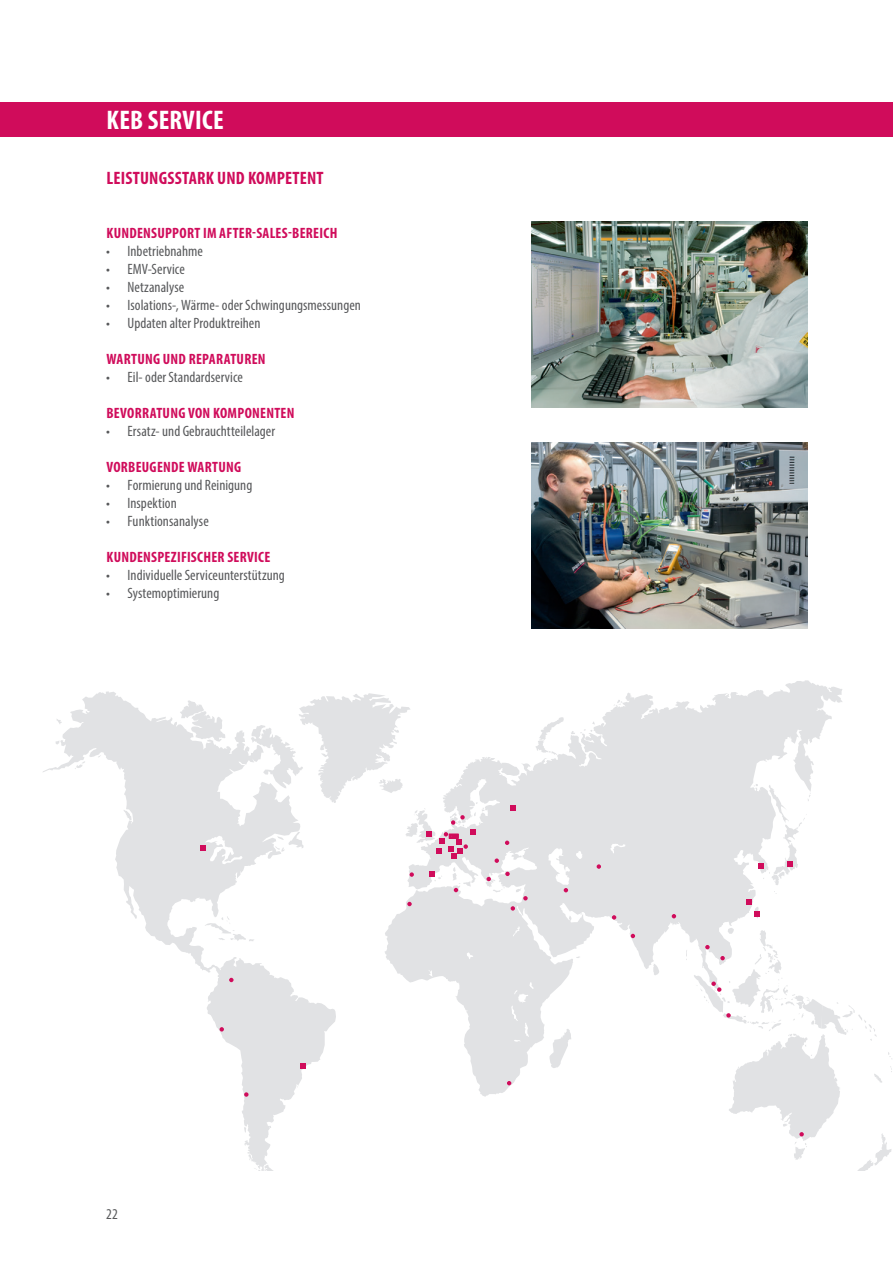
<style>
.page{position:relative;width:893px;height:1263px;background:#fff}
.page>*{position:absolute;margin:0;border:0;box-sizing:border-box;transform-origin:0 0}
.t1{font:700 condensed 27px "Myriad Pro";letter-spacing:.01em;color:#fff}
.t2{font:700 condensed 18px "Myriad Pro";letter-spacing:.01em;color:#d00c5b}
.t3{font:condensed 15px "Myriad Pro";letter-spacing:.005em;color:#57585a}
.t4{font:700 condensed 15px "Myriad Pro";letter-spacing:.02em;color:#d00c5b}
</style>
<div class="page">
<svg style="left:43px;top:691px;width:293px;height:479px"></svg>
<svg style="left:385px;top:680px;width:457px;height:417px;fill:#e1e2e4"></svg>
<svg style="left:549px;top:1029px;width:22px;height:39px"></svg>
<svg style="left:653px;top:963px;width:6px;height:12px"></svg>
<svg style="left:429px;top:970px;width:4px;height:7px"></svg>
<svg style="left:467px;top:952px;width:6px;height:7px"></svg>
<svg style="left:513px;top:926px;width:7px;height:10px"></svg>
<svg style="left:511px;top:982px;width:23px;height:60px"></svg>
<svg style="left:576px;top:851px;width:7px;height:8px"></svg>
<svg style="left:610px;top:844px;width:15px;height:9px"></svg>
<svg style="left:505px;top:840px;width:4px;height:5px"></svg>
<svg style="left:516px;top:888px;width:12px;height:12px"></svg>
<svg style="left:548px;top:848px;width:22px;height:44px"></svg>
<svg style="left:597px;top:864px;width:4px;height:5px"></svg>
<svg style="left:672px;top:914px;width:4px;height:4px"></svg>
<svg style="left:612px;top:915px;width:4px;height:5px"></svg>
<svg style="left:631px;top:934px;width:4px;height:4px"></svg>
<svg style="left:507px;top:1081px;width:4px;height:4px"></svg>
<svg style="left:229px;top:978px;width:5px;height:4px"></svg>
<svg style="left:220px;top:1027px;width:4px;height:4px"></svg>
<svg style="left:244px;top:1092px;width:5px;height:5px"></svg>
<svg style="left:511px;top:906px;width:4px;height:5px"></svg>
<svg style="left:495px;top:858px;width:4px;height:5px"></svg>
<svg style="left:407px;top:902px;width:5px;height:4px"></svg>
<svg style="left:453px;top:867px;width:18px;height:25px"></svg>
<svg style="left:409px;top:872px;width:5px;height:5px"></svg>
<svg style="left:694px;top:928px;width:198px;height:242px"></svg>
<svg style="left:486px;top:872px;width:24px;height:20px"></svg>
<svg style="left:429px;top:871px;width:13px;height:10px"></svg>
<svg style="left:300px;top:1063px;width:6px;height:5px"></svg>
<svg style="left:200px;top:836px;width:42px;height:28px"></svg>
<svg style="left:753px;top:784px;width:58px;height:101px"></svg>
<svg style="left:746px;top:899px;width:13px;height:19px"></svg>
<svg style="left:510px;top:805px;width:6px;height:6px"></svg>
<svg style="left:251px;top:693px;width:233px;height:166px"></svg>
<div style="left:0;top:102px;width:893px;height:34px;background:#d00c5b"></div>
<img style="left:531px;top:442px;width:277px;height:187px">
<img style="left:531px;top:221px;width:277px;height:187px">
<h1 class="t1" style="left:107px;top:103px;width:119px">KEB SERVICE</h1>
<p class="t2" style="left:106px;top:166px;width:219px">LEISTUNGSSTARK UND KOMPETENT</p>
<p class="t4" style="left:106px;top:223px;width:232px">KUNDENSUPPORT IM AFTER-SALES-BEREICH</p>
<p class="t3" style="left:106px;top:242px;width:98px">• Inbetriebnahme</p>
<p class="t3" style="left:106px;top:260px;width:80px">• EMV-Service</p>
<p class="t3" style="left:106px;top:278px;width:80px">• Netzanalyse</p>
<p class="t3" style="left:106px;top:296px;width:256px">• Isolations-, Wärme- oder Schwingungsmessungen</p>
<p class="t3" style="left:106px;top:314px;width:156px">• Updaten alter Produktreihen</p>
<p class="t4" style="left:106px;top:349px;width:161px">WARTUNG UND REPARATUREN</p>
<p class="t3" style="left:106px;top:368px;width:138px">• Eil- oder Standardservice</p>
<p class="t4" style="left:106px;top:403px;width:190px">BEVORRATUNG VON KOMPONENTEN</p>
<p class="t3" style="left:106px;top:422px;width:170px">• Ersatz- und Gebrauchtteilelager</p>
<p class="t4" style="left:106px;top:457px;width:136px">VORBEUGENDE WARTUNG</p>
<p class="t3" style="left:106px;top:476px;width:148px">• Formierung und Reinigung</p>
<p class="t3" style="left:106px;top:494px;width:72px">• Inspektion</p>
<p class="t3" style="left:106px;top:512px;width:104px">• Funktionsanalyse</p>
<p class="t4" style="left:106px;top:547px;width:165px">KUNDENSPEZIFISCHER SERVICE</p>
<p class="t3" style="left:106px;top:566px;width:180px">• Individuelle Serviceunterstützung</p>
<p class="t3" style="left:106px;top:584px;width:115px">• Systemoptimierung</p>
<p class="t3" style="left:106px;top:1205px;width:13px">22</p>
</div>
